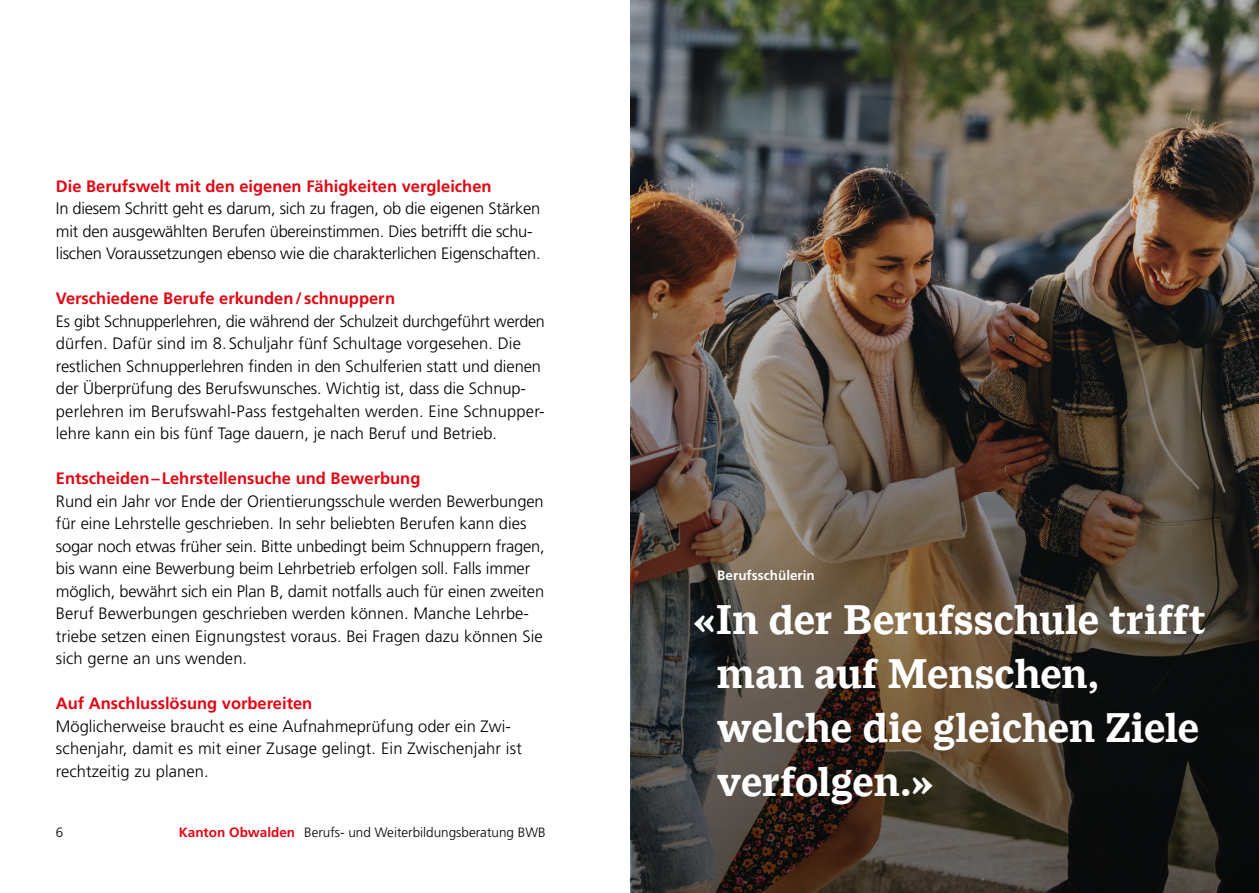
<style>
.page{position:relative;width:1259px;height:893px;background:#fff}
.page>*{position:absolute;margin:0;border:0;box-sizing:border-box;transform-origin:0 0}
.t1{font:700 45px/54px "Macklin Text";letter-spacing:-.005em;color:#fff}
.t2{font:300 16.5px/22.5px "Frutiger LT Pro";letter-spacing:-.005em;color:#000}
.t3{font:700 16.5px "Frutiger LT Pro";color:#e30613}
.t4{font:300 13.5px "Frutiger LT Pro";color:#000}
.t5{font:700 13.5px "Frutiger LT Pro";color:#fff}
.s1{font-weight:700;color:#e30613}
</style>
<div class="page">
<img style="left:630px;top:0;width:629px;height:893px">
<p class="t3" style="left:56px;top:176px;width:437px">Die Berufswelt mit den eigenen Fähigkeiten vergleichen</p>
<p class="t2" style="left:56px;top:197px;width:486px">In diesem Schritt geht es darum, sich zu fragen, ob die eigenen Stärken mit den ausgewählten Berufen übereinstimmen. Dies betrifft die schu&shy;lischen Voraussetzungen ebenso wie die charakterlichen Eigenschaften.</p>
<p class="t3" style="left:56px;top:288px;width:341px">Verschiedene Berufe erkunden/ schnuppern</p>
<p class="t2" style="left:56px;top:310px;width:490px">Es gibt Schnupperlehren, die während der Schulzeit durchgeführt werden dürfen. Dafür sind im 8. Schuljahr fünf Schultage vorgesehen. Die restlichen Schnupperlehren finden in den Schulferien statt und dienen der Überprüfung des Berufswunsches. Wichtig ist, dass die Schnup&shy;perlehren im Berufswahl-Pass festgehalten werden. Eine Schnupper&shy;lehre kann ein bis fünf Tage dauern, je nach Beruf und Betrieb.</p>
<p class="t3" style="left:56px;top:468px;width:366px">Entscheiden– Lehrstellensuche und Bewerbung</p>
<p class="t2" style="left:56px;top:490px;width:490px">Rund ein Jahr vor Ende der Orientierungsschule werden Bewerbungen für eine Lehrstelle geschrieben. In sehr beliebten Berufen kann dies sogar noch etwas früher sein. Bitte unbedingt beim Schnuppern fragen, bis wann eine Bewerbung beim Lehrbetrieb erfolgen soll. Falls immer möglich, bewährt sich ein Plan B, damit notfalls auch für einen zweiten Beruf Bewerbungen geschrieben werden können. Manche Lehrbe&shy;triebe setzen einen Eignungstest voraus. Bei Fragen dazu können Sie sich gerne an uns wenden.</p>
<p class="t3" style="left:56px;top:694px;width:258px">Auf Anschlusslösung vorbereiten</p>
<p class="t2" style="left:56px;top:715px;width:467px">Möglicherweise braucht es eine Aufnahmeprüfung oder ein Zwi&shy;schenjahr, damit es mit einer Zusage gelingt. Ein Zwischenjahr ist rechtzeitig zu planen.</p>
<p class="t4" style="left:56px;top:824px;width:9px">6</p>
<p class="t4" style="left:179px;top:824px;width:368px"><span class="s1">Kanton Obwalden</span> Berufs- und Weiterbildungsberatung BWB</p>
<p class="t5" style="left:717px;top:567px;width:99px">Berufsschülerin</p>
<h1 class="t1" style="left:717px;top:592px;width:490px;text-indent:-24px">«In der Berufsschule trifft man auf Menschen, welche die gleichen Ziele verfolgen.»</h1>
</div>
